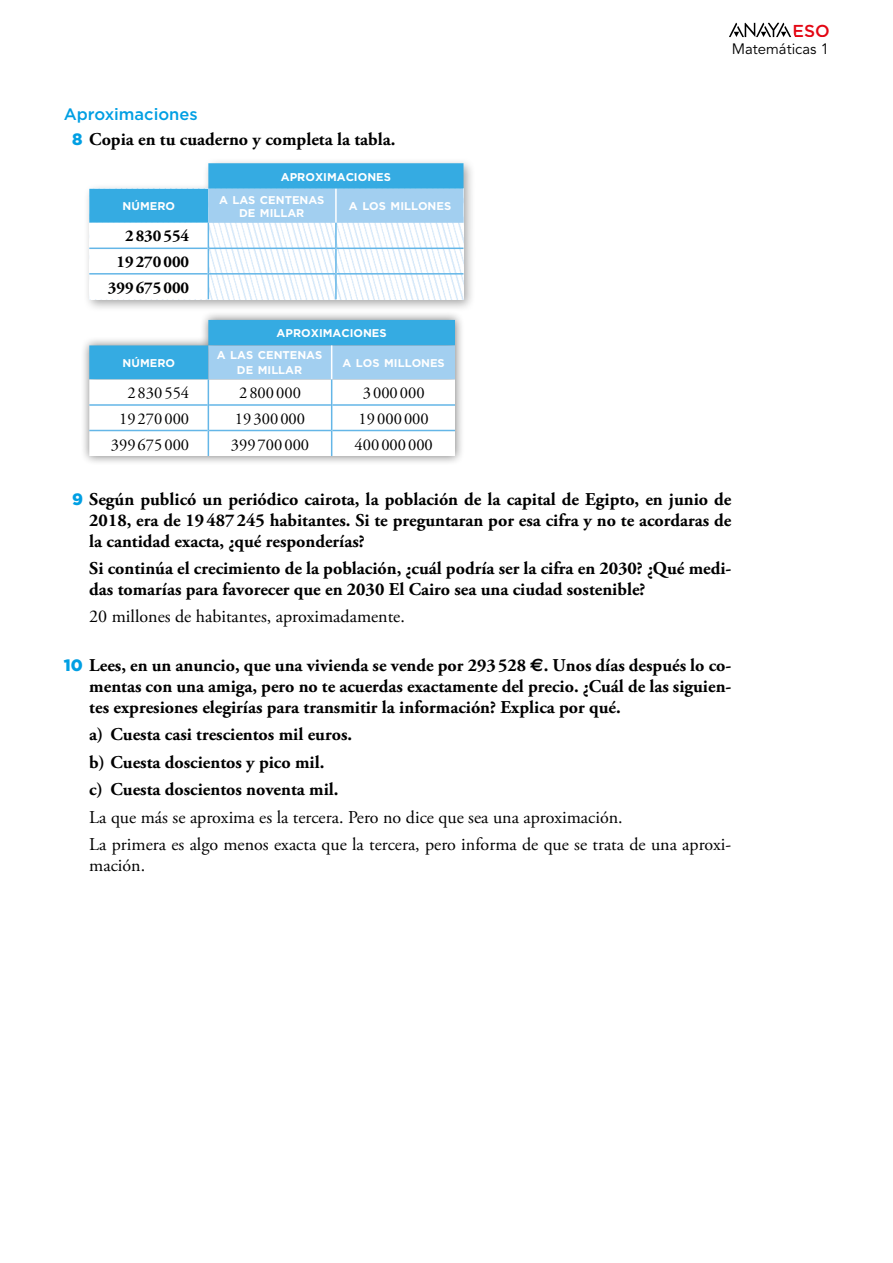
<style>
.page{position:relative;width:893px;height:1263px;background:#fff}
.page>*{position:absolute;margin:0;border:0;box-sizing:border-box;transform-origin:0 0}
.act_Enunciado_Sinnum{font:700 18px/21px "Adobe Garamond Pro";color:#000;text-align:justify}
.act_Solucion{font:18px/21px "Adobe Garamond Pro";color:#000}
.act_Enunciado_letra{font:700 18px "Adobe Garamond Pro";color:#000}
.t1{font:500 17.25px "Gotham";color:#e30613}
.Texto_Tabla{font:16.5px "Adobe Garamond Pro";color:#000}
.t2{font:700 16.5px "Adobe Garamond Pro";color:#000}
.nucl_Subtitulo{font:500 16.5px "Gotham";color:#009fe3}
.t3{font:15px "Avenir LT Std";color:#000}
.Titulo_Tabla{font:700 11.25px/13.5px "Gotham";color:#fff;text-align:center}
.s1{font-family:"Gotham";font-weight:900;font-size:16.5px;color:#009fe3}
.s2{font-family:"Euro Sans Std"}
</style>
<div class="page">
<svg style="left:729px;top:22px;width:62px;height:15px"></svg>
<div style="left:83px;top:157px;width:393px;height:155px;background:#000;opacity:.35"></div>
<svg style="left:89px;top:163px;width:374px;height:136px"></svg>
<hr style="left:335px;top:274px;width:2px;height:25px;background:#64b6e7">
<div style="left:80px;top:311px;width:385px;height:154px;background:#000;opacity:.5"></div>
<svg style="left:89px;top:320px;width:366px;height:136px"></svg>
<p class="t1" style="left:792px;top:20px;width:39px">ESO</p>
<p class="nucl_Subtitulo" style="left:64px;top:103px;width:135px">Aproximaciones</p>
<p class="act_Enunciado_Sinnum" style="left:72px;top:129px;width:325px"><span class="s1">8</span> Copia en tu cuaderno y completa la tabla.</p>
<p class="Titulo_Tabla" style="left:281px;top:170px;width:112px">APROXIMACIONES</p>
<p class="Titulo_Tabla" style="left:123px;top:199px;width:54px">NÚMERO</p>
<p class="Titulo_Tabla" style="left:219px;top:193px;width:107px">A LAS CENTENAS<br>DE MILLAR</p>
<p class="Titulo_Tabla" style="left:349px;top:199px;width:104px">A LOS MILLONES</p>
<p class="t2" style="left:125px;top:226px;width:66px">2830554</p>
<p class="t2" style="left:116px;top:252px;width:74px">19270000</p>
<p class="t2" style="left:108px;top:278px;width:83px">399675000</p>
<p class="Titulo_Tabla" style="left:277px;top:326px;width:112px">APROXIMACIONES</p>
<p class="Titulo_Tabla" style="left:123px;top:356px;width:54px">NÚMERO</p>
<p class="Titulo_Tabla" style="left:217px;top:348px;width:107px;line-height:15px">A LAS CENTENAS<br>DE MILLAR</p>
<p class="Titulo_Tabla" style="left:343px;top:356px;width:104px">A LOS MILLONES</p>
<p class="Texto_Tabla" style="left:127px;top:383px;width:63px">2830554</p>
<p class="Texto_Tabla" style="left:239px;top:383px;width:63px">2 800000</p>
<p class="Texto_Tabla" style="left:363px;top:383px;width:63px">3000 000</p>
<p class="Texto_Tabla" style="left:119px;top:409px;width:72px">19270000</p>
<p class="Texto_Tabla" style="left:235px;top:409px;width:72px">19 300000</p>
<p class="Texto_Tabla" style="left:359px;top:409px;width:72px">19000 000</p>
<p class="Texto_Tabla" style="left:111px;top:434px;width:80px">399675000</p>
<p class="Texto_Tabla" style="left:231px;top:434px;width:80px">399 700000</p>
<p class="Texto_Tabla" style="left:354px;top:434px;width:80px">400000 000</p>
<p class="t3" style="left:732px;top:40px;width:99px">Matemáticas 1</p>
<p class="act_Enunciado_Sinnum" style="left:89px;top:489px;width:644px;text-indent:-17px"><span class="s1">9</span> Según publicó un periódico cairota, la población de la capital de Egipto, en junio de 2018, era de 19487245 habitantes. Si te preguntaran por esa cifra y no te acordaras de la cantidad exacta, ¿qué responderías?</p>
<p class="act_Enunciado_Sinnum" style="left:89px;top:558px;width:644px">Si continúa el crecimiento de la población, ¿cuál podría ser la cifra en 2030? ¿Qué medi&shy;das tomarías para favorecer que en 2030 El Cairo sea una ciudad sostenible?</p>
<p class="act_Solucion" style="left:89px;top:607px;width:317px">20 millones de habitantes, aproximadamente.</p>
<p class="act_Enunciado_Sinnum" style="left:89px;top:655px;width:644px;text-indent:-26px"><span class="s1">10</span> Lees, en un anuncio, que una vivienda se vende por 293528 <span class="s2">€</span>. Unos días después lo co&shy;mentas con una amiga, pero no te acuerdas exactamente del precio. ¿Cuál de las siguien&shy;tes expresiones elegirías para transmitir la información? Explica por qué.</p>
<p class="act_Enunciado_letra" style="left:89px;top:724px;width:264px">a) Cuesta casi trescientos mil euros.</p>
<p class="act_Enunciado_letra" style="left:89px;top:752px;width:237px">b) Cuesta doscientos y pico mil.</p>
<p class="act_Enunciado_letra" style="left:89px;top:779px;width:251px">c) Cuesta doscientos noventa mil.</p>
<p class="act_Solucion" style="left:89px;top:807px;width:535px">La que más se aproxima es la tercera. Pero no dice que sea una aproximación.</p>
<p class="act_Solucion" style="left:89px;top:834px;width:644px">La primera es algo menos exacta que la tercera, pero informa de que se trata de una aproxi&shy;mación.</p>
</div>
